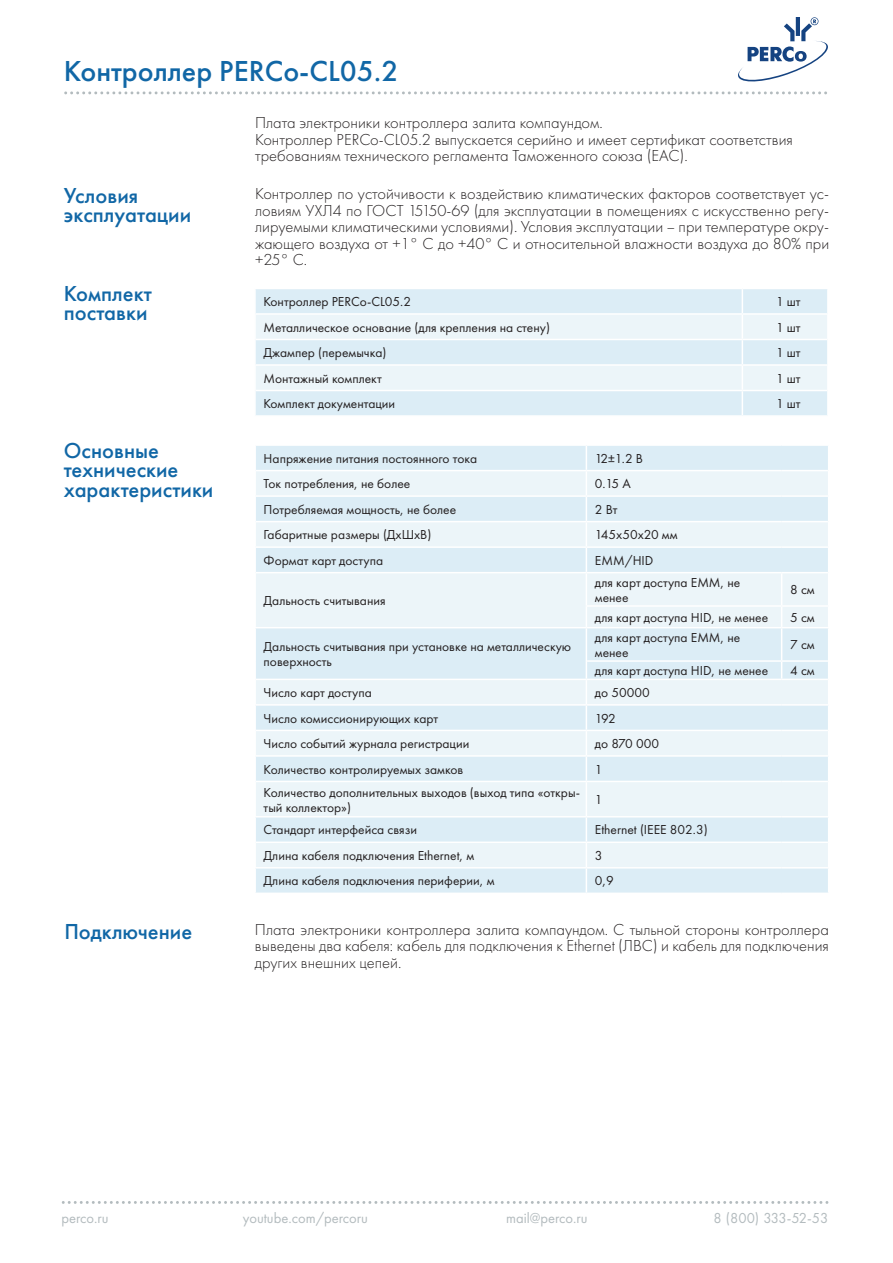
<style>
.page{position:relative;width:893px;height:1263px;background:#fff}
.page>*{position:absolute;margin:0;border:0;box-sizing:border-box;transform-origin:0 0}
.СБ_заголовки{font:500 30px "Futura New";color:#1167a6}
.СБ_Общ_свед_заголовк{font:500 22.5px/19.5px "Futura New";color:#1167a6}
.Основной_текст_Futur{font:300 16.5px/16.5px "Futura New";color:#231f20;text-align:justify}
.t1{font:15px "Futura New";color:#b3bbbe}
.t2{font:15px "Futura New";letter-spacing:-.025em;color:#b3bbbe}
.Таблица_текст_futura{font:13.5px/15px "Futura New";color:#231f20}
</style>
<div class="page">
<svg style="left:66px;top:91px;width:754px;height:3px"></svg>
<svg style="left:63px;top:1201px;width:758px;height:3px"></svg>
<svg style="left:738px;top:18px;width:90px;height:64px"></svg>
<svg style="left:255px;top:289px;width:572px;height:126px;background:#e3f0f7"></svg>
<hr style="left:742px;top:390px;width:85px;height:1px;background:#fff">
<div style="left:256px;top:446px;width:572px;height:446px;background:#dcedf6"></div>
<svg style="left:256px;top:471px;width:572px;height:396px;background:#e5f1f7"></svg>
<hr style="left:256px;top:470px;width:330px;height:1px;background:#fff">
<hr style="left:586px;top:470px;width:196px;height:1px;background:#fff">
<hr style="left:782px;top:470px;width:46px;height:1px;background:#fff">
<hr style="left:254px;top:495px;width:332px;height:2px;background:#fff">
<hr style="left:586px;top:495px;width:196px;height:2px;background:#fff">
<hr style="left:782px;top:495px;width:47px;height:2px;background:#fff">
<hr style="left:256px;top:521px;width:330px;height:1px;background:#fff">
<hr style="left:586px;top:521px;width:196px;height:1px;background:#fff">
<hr style="left:782px;top:521px;width:46px;height:1px;background:#fff">
<hr style="left:254px;top:546px;width:332px;height:2px;background:#fff">
<svg style="left:586px;top:446px;width:1px;height:126px"></svg>
<hr style="left:586px;top:546px;width:196px;height:2px;background:#fff">
<hr style="left:782px;top:546px;width:47px;height:2px;background:#fff">
<hr style="left:256px;top:572px;width:330px;height:1px;background:#fff">
<hr style="left:586px;top:573px;width:1px;height:32px;background:#fff">
<hr style="left:586px;top:572px;width:196px;height:1px;background:#fff">
<hr style="left:781px;top:573px;width:1px;height:32px;background:#fff">
<hr style="left:782px;top:572px;width:46px;height:1px;background:#fff">
<svg style="left:586px;top:607px;width:1px;height:20px"></svg>
<hr style="left:586px;top:605px;width:196px;height:2px;background:#fff">
<svg style="left:781px;top:607px;width:1px;height:20px"></svg>
<hr style="left:782px;top:605px;width:47px;height:2px;background:#fff">
<hr style="left:254px;top:627px;width:332px;height:1px;background:#fff">
<hr style="left:586px;top:628px;width:1px;height:33px;background:#fff">
<hr style="left:586px;top:627px;width:196px;height:1px;background:#fff">
<hr style="left:781px;top:628px;width:1px;height:32px;background:#fff">
<hr style="left:782px;top:627px;width:47px;height:1px;background:#fff">
<hr style="left:587px;top:660px;width:195px;height:2px;background:#fff">
<svg style="left:781px;top:662px;width:1px;height:17px"></svg>
<hr style="left:782px;top:660px;width:46px;height:2px;background:#fff">
<hr style="left:256px;top:679px;width:330px;height:1px;background:#fff">
<hr style="left:586px;top:679px;width:196px;height:1px;background:#fff">
<hr style="left:782px;top:679px;width:46px;height:1px;background:#fff">
<hr style="left:254px;top:704px;width:332px;height:2px;background:#fff">
<hr style="left:586px;top:704px;width:196px;height:2px;background:#fff">
<hr style="left:782px;top:704px;width:47px;height:2px;background:#fff">
<hr style="left:256px;top:730px;width:330px;height:1px;background:#fff">
<hr style="left:586px;top:730px;width:196px;height:1px;background:#fff">
<hr style="left:782px;top:730px;width:46px;height:1px;background:#fff">
<svg style="left:586px;top:661px;width:1px;height:120px"></svg>
<hr style="left:254px;top:755px;width:332px;height:2px;background:#fff">
<hr style="left:586px;top:755px;width:196px;height:2px;background:#fff">
<hr style="left:782px;top:755px;width:47px;height:2px;background:#fff">
<hr style="left:256px;top:781px;width:330px;height:1px;background:#fff">
<hr style="left:586px;top:781px;width:196px;height:1px;background:#fff">
<hr style="left:782px;top:781px;width:46px;height:1px;background:#fff">
<hr style="left:586px;top:782px;width:1px;height:34px;background:#fff">
<hr style="left:254px;top:816px;width:332px;height:1px;background:#fff">
<hr style="left:586px;top:816px;width:196px;height:1px;background:#fff">
<hr style="left:782px;top:816px;width:47px;height:1px;background:#fff">
<hr style="left:256px;top:841px;width:330px;height:2px;background:#fff">
<hr style="left:586px;top:841px;width:196px;height:2px;background:#fff">
<hr style="left:782px;top:841px;width:46px;height:2px;background:#fff">
<svg style="left:586px;top:817px;width:1px;height:75px"></svg>
<hr style="left:254px;top:867px;width:332px;height:1px;background:#fff">
<hr style="left:586px;top:867px;width:196px;height:1px;background:#fff">
<hr style="left:782px;top:867px;width:47px;height:1px;background:#fff">
<p class="СБ_заголовки" style="left:64px;top:53px;width:336px">Контроллер PERCo-CL05.2</p>
<p class="СБ_Общ_свед_заголовк" style="left:64px;top:185px;width:76px">Условия</p>
<p class="СБ_Общ_свед_заголовк" style="left:64px;top:205px;width:129px">эксплуатации</p>
<p class="СБ_Общ_свед_заголовк" style="left:64px;top:283px;width:90px">Комплект поставки</p>
<p class="СБ_Общ_свед_заголовк" style="left:64px;top:440px;width:97px">Основные</p>
<p class="СБ_Общ_свед_заголовк" style="left:64px;top:460px;width:116px">технические</p>
<p class="СБ_Общ_свед_заголовк" style="left:64px;top:479px;width:151px">характеристики</p>
<p class="Основной_текст_Futur" style="left:255px;top:115px;width:349px">Плата электроники контроллера залита компаундом.</p>
<p class="Основной_текст_Futur" style="left:255px;top:131px;width:539px">Контроллер PERCo-CL05.2 выпускается серийно и имеет сертификат соответствия</p>
<p class="Основной_текст_Futur" style="left:255px;top:148px;width:434px">требованиям технического регламента Таможенного союза (EAC).</p>
<p class="Основной_текст_Futur" style="left:255px;top:186px;width:576px">Контроллер по устойчивости к воздействию климатических факторов соответствует ус&shy;ловиям УХЛ4 по ГОСТ 15150-69 (для эксплуатации в помещениях с искусственно регу&shy;лируемыми климатическими условиями). Условия эксплуатации – при температуре окру&shy;жающего воздуха от +1° С до +40° С и относительной влажности воздуха до 80% при +25° С.</p>
<p class="Таблица_текст_futura" style="left:263px;top:294px;width:149px">Контроллер PERCo-CL05.2</p>
<p class="Таблица_текст_futura" style="left:776px;top:294px;width:26px">1 шт</p>
<p class="Таблица_текст_futura" style="left:263px;top:320px;width:288px">Металлическое основание (для крепления на стену)</p>
<p class="Таблица_текст_futura" style="left:776px;top:320px;width:26px">1 шт</p>
<p class="Таблица_текст_futura" style="left:263px;top:345px;width:125px">Джампер (перемычка)</p>
<p class="Таблица_текст_futura" style="left:776px;top:345px;width:26px">1 шт</p>
<p class="Таблица_текст_futura" style="left:263px;top:371px;width:120px">Монтажный комплект</p>
<p class="Таблица_текст_futura" style="left:776px;top:371px;width:26px">1 шт</p>
<p class="Таблица_текст_futura" style="left:263px;top:396px;width:133px">Комплект документации</p>
<p class="Таблица_текст_futura" style="left:776px;top:396px;width:26px">1 шт</p>
<p class="Таблица_текст_futura" style="left:264px;top:451px;width:215px">Напряжение питания постоянного тока</p>
<p class="Таблица_текст_futura" style="left:595px;top:451px;width:50px">12±1.2 В</p>
<p class="Таблица_текст_futura" style="left:264px;top:476px;width:148px">Ток потребления, не более</p>
<p class="Таблица_текст_futura" style="left:595px;top:476px;width:37px">0.15 А</p>
<p class="Таблица_текст_futura" style="left:264px;top:502px;width:194px">Потребляемая мощность, не более</p>
<p class="Таблица_текст_futura" style="left:595px;top:502px;width:24px">2 Вт</p>
<p class="Таблица_текст_futura" style="left:264px;top:527px;width:169px">Габаритные размеры (ДхШхВ)</p>
<p class="Таблица_текст_futura" style="left:595px;top:527px;width:84px">145x50x20 мм</p>
<p class="Таблица_текст_futura" style="left:264px;top:553px;width:121px">Формат карт доступа</p>
<p class="Таблица_текст_futura" style="left:595px;top:553px;width:60px">EMM/HID</p>
<p class="Таблица_текст_futura" style="left:264px;top:593px;width:123px">Дальность считывания</p>
<p class="Таблица_текст_futura" style="left:595px;top:575px;width:147px">для карт доступа EMM, не менее</p>
<p class="Таблица_текст_futura" style="left:790px;top:582px;width:26px">8 см</p>
<p class="Таблица_текст_futura" style="left:595px;top:610px;width:175px">для карт доступа HID, не менее</p>
<p class="Таблица_текст_futura" style="left:790px;top:610px;width:26px">5 см</p>
<p class="Таблица_текст_futura" style="left:264px;top:639px;width:309px">Дальность считывания при установке на металлическую поверхность</p>
<p class="Таблица_текст_futura" style="left:595px;top:630px;width:147px">для карт доступа EMM, не менее</p>
<p class="Таблица_текст_futura" style="left:790px;top:637px;width:26px">7 см</p>
<p class="Таблица_текст_futura" style="left:595px;top:663px;width:175px">для карт доступа HID, не менее</p>
<p class="Таблица_текст_futura" style="left:790px;top:663px;width:26px">4 см</p>
<p class="Таблица_текст_futura" style="left:264px;top:685px;width:110px">Число карт доступа</p>
<p class="Таблица_текст_futura" style="left:595px;top:685px;width:56px">до 50000</p>
<p class="Таблица_текст_futura" style="left:264px;top:710px;width:176px">Число комиссионирующих карт</p>
<p class="Таблица_текст_futura" style="left:595px;top:710px;width:22px">192</p>
<p class="Таблица_текст_futura" style="left:264px;top:736px;width:207px">Число событий журнала регистрации</p>
<p class="Таблица_текст_futura" style="left:595px;top:736px;width:66px">до 870 000</p>
<p class="Таблица_текст_futura" style="left:264px;top:761px;width:201px">Количество контролируемых замков</p>
<p class="Таблица_текст_futura" style="left:595px;top:761px;width:9px">1</p>
<p class="Таблица_текст_futura" style="left:264px;top:784px;width:318px">Количество дополнительных выходов (выход типа «откры&shy;тый коллектор»)</p>
<p class="Таблица_текст_futura" style="left:595px;top:792px;width:9px">1</p>
<p class="Таблица_текст_futura" style="left:264px;top:822px;width:155px">Стандарт интерфейса связи</p>
<p class="Таблица_текст_futura" style="left:595px;top:822px;width:114px">Ethernet (IEEE 802.3)</p>
<p class="Таблица_текст_futura" style="left:264px;top:848px;width:212px">Длина кабеля подключения Ethernet, м</p>
<p class="Таблица_текст_futura" style="left:595px;top:848px;width:9px">3</p>
<p class="Таблица_текст_futura" style="left:264px;top:873px;width:232px">Длина кабеля подключения периферии, м</p>
<p class="Таблица_текст_futura" style="left:595px;top:873px;width:21px">0,9</p>
<p class="СБ_Общ_свед_заголовк" style="left:64px;top:922px;width:129px">Подключение</p>
<p class="Основной_текст_Futur" style="left:255px;top:921px;width:575px">Плата электроники контроллера залита компаундом. С тыльной стороны контроллера выведены два кабеля: кабель для подключения к Ethernet (ЛВС) и кабель для подключения других внешних цепей.</p>
<p class="t1" style="left:62px;top:1209px;width:49px">perco.ru</p>
<p class="t1" style="left:243px;top:1209px;width:127px">youtube.com/percoru</p>
<p class="t1" style="left:506px;top:1209px;width:83px">mail@perco.ru</p>
<p class="t2" style="left:713px;top:1209px;width:116px">8 (800) 333-52-53</p>
</div>
